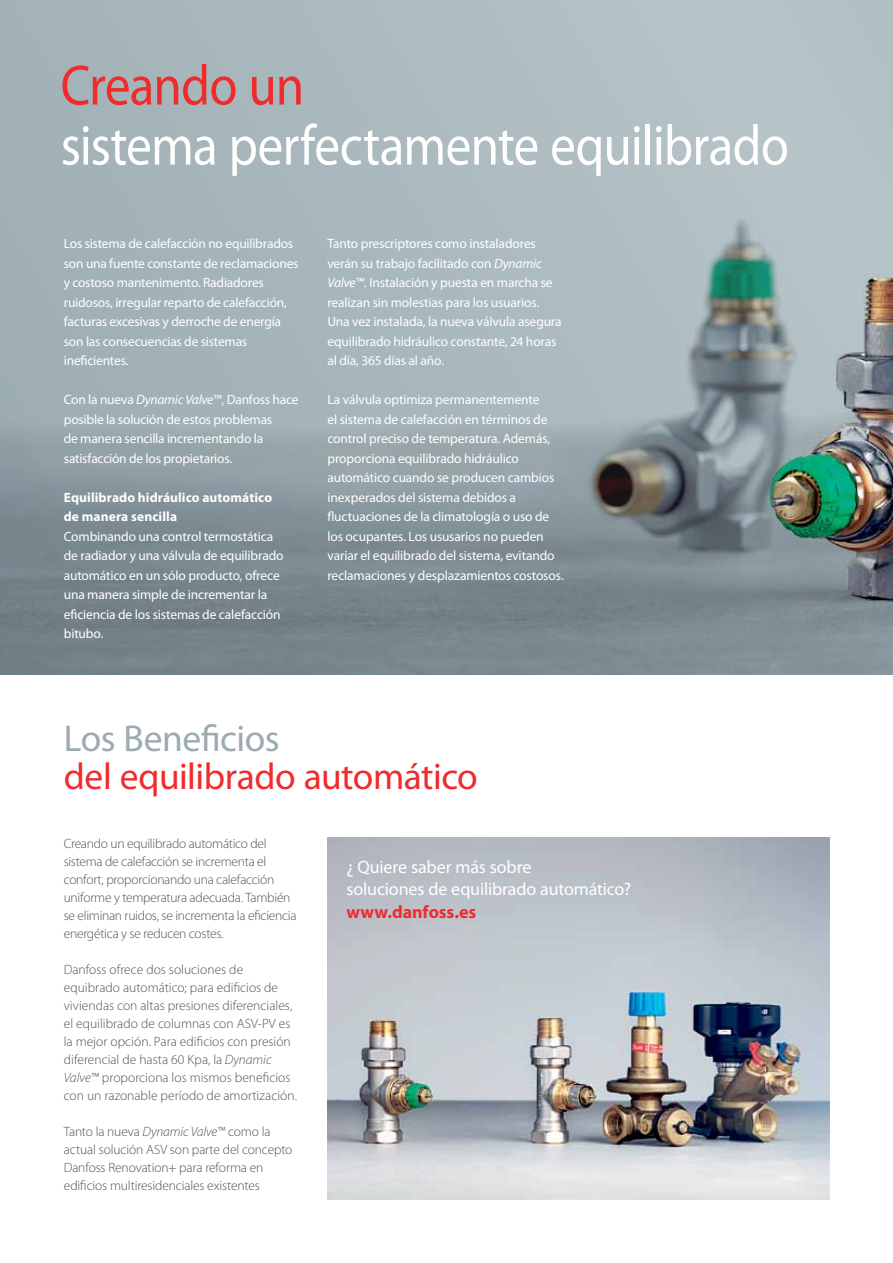
<style>
.page{position:relative;width:893px;height:1263px;background:#fff}
.page>*{position:absolute;margin:0;border:0;box-sizing:border-box;transform-origin:0 0}
.t1{font:57px "Myriad Pro";letter-spacing:-.015em;color:#fff;scale:.9 1}
.t2{font:57px "Myriad Pro";letter-spacing:-.02em;color:#f02b2c;scale:.9 1}
.t3{font:37.5px "Myriad Pro";letter-spacing:-.015em;color:#f02b2c}
.t4{font:37.5px "Myriad Pro";letter-spacing:-.01em;color:#9babb0}
.t5{font:18px/22.5px "Myriad Pro";letter-spacing:-.01em;color:#fff}
.t6{font:700 18px "Myriad Pro";color:#f02b2c}
.t7{font:13.5px/19.5px "Myriad Pro";letter-spacing:-.015em;color:#fff}
.t8{font:300 13.5px/18px "Myriad Pro";letter-spacing:-.01em;color:#5b4f47}
.t9{font:700 13.5px/19.5px "Myriad Pro";letter-spacing:.005em;color:#fff}
.s1{font-style:italic}
</style>
<div class="page">
<img style="left:0;top:0;width:893px;height:674px">
<img style="left:747px;top:204px;width:146px;height:470px">
<img style="left:327px;top:838px;width:502px;height:361px">
<h1 class="t2" style="left:61px;top:50px;width:272px">Creando un</h1>
<h1 class="t1" style="left:61px;top:110px;width:811px">sistema perfectamente equilibrado</h1>
<p class="t7" style="left:64px;top:234px;width:236px">Los sistema de calefacción no equilibrados son una fuente constante de reclamaciones y costoso mantenimento. Radiadores ruidosos, irregular reparto de calefacción, facturas excesivas y derroche de energía son las consecuencias de sistemas ineficientes.</p>
<p class="t7" style="left:64px;top:390px;width:236px">Con la nueva <span class="s1">Dynamic Valve™</span>, Danfoss hace posible la solución de estos problemas<br>de manera sencilla incrementando la satisfacción de los propietarios.</p>
<p class="t9" style="left:64px;top:487px;width:210px">Equilibrado hidráulico automático de manera sencilla</p>
<p class="t7" style="left:64px;top:526px;width:221px">Combinando una control termostática de radiador y una válvula de equilibrado automático en un sólo producto, ofrece una manera simple de incrementar la eficiencia de los sistemas de calefacción bitubo.</p>
<p class="t7" style="left:327px;top:234px;width:236px">Tanto prescriptores como instaladores verán su trabajo facilitado con <span class="s1">Dynamic Valve™.</span> Instalación y puesta en marcha se realizan sin molestias para los usuarios.<br>Una vez instalada, la nueva válvula asegura equilibrado hidráulico constante, 24 horas al día, 365 días al año.</p>
<p class="t7" style="left:327px;top:390px;width:238px">La válvula optimiza permanentemente<br>el sistema de calefacción en términos de control preciso de temperatura. Además, proporciona equilibrado hidráulico automático cuando se producen cambios inexperados del sistema debidos a fluctuaciones de la climatología o uso de los ocupantes. Los ususarios no pueden variar el equilibrado del sistema, evitando reclamaciones y desplazamientos costosos.</p>
<h2 class="t4" style="left:64px;top:715px;width:217px">Los Beneficios</h2>
<h2 class="t3" style="left:64px;top:753px;width:415px">del equilibrado automático</h2>
<p class="t8" style="left:64px;top:834px;width:234px">Creando un equilibrado automático del sistema de calefacción se incrementa el confort, proporcionando una calefacción uniforme y temperatura adecuada. También se eliminan ruidos, se incrementa la eficiencia energética y se reducen costes.</p>
<p class="t8" style="left:64px;top:960px;width:235px">Danfoss ofrece dos soluciones de equibrado automático; para edificios de viviendas con altas presiones diferenciales, el equilibrado de columnas con ASV-PV es la mejor opción. Para edificios con presión diferencial de hasta 60 Kpa, la <span class="s1">Dynamic Valve™</span> proporciona los mismos beneficios con un razonable período de amortización.</p>
<p class="t8" style="left:64px;top:1122px;width:230px">Tanto la nueva <span class="s1">Dynamic Valve™</span> como la actual solución ASV son parte del concepto Danfoss Renovation+ para reforma en edificios multiresidenciales existentes</p>
<h3 class="t5" style="left:346px;top:855px;width:286px">¿ Quiere saber más sobre<br>soluciones de equilibrado automático?</h3>
<h3 class="t6" style="left:346px;top:900px;width:132px">www.danfoss.es</h3>
</div>
